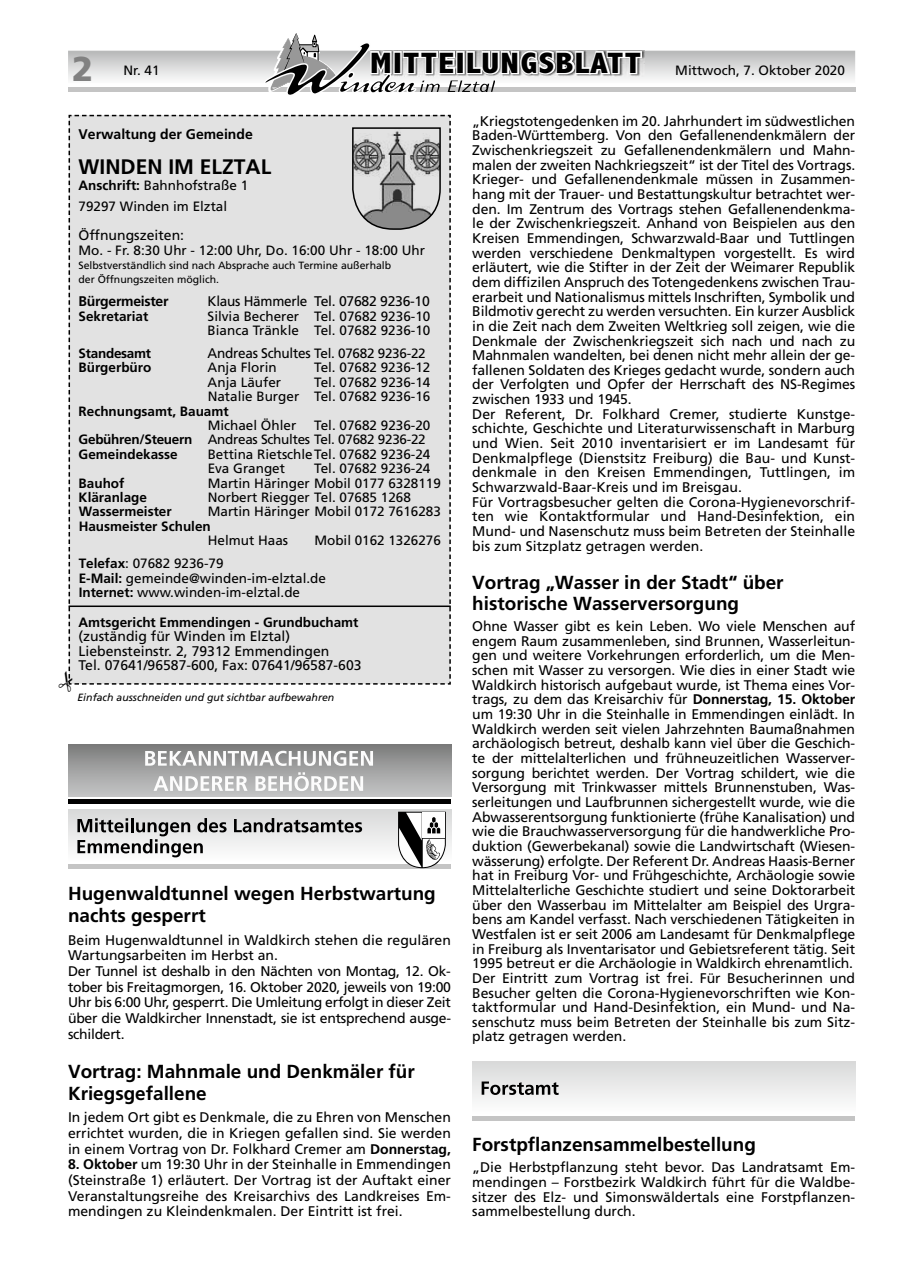
<style>
.page{position:relative;width:902px;height:1280px;background:#fff}
.page>*{position:absolute;margin:0;border:0;box-sizing:border-box;transform-origin:0 0}
.t1{font:900 34.5px "Frutiger";color:#818181}
.t2{font:700 21px "Frutiger";color:#000}
.t3{font:700 18.9px/22.2px "Frutiger";color:#000}
.t4{font:13.95px/14.7px "Frutiger";letter-spacing:-.01em;color:#000}
.t5{font:700 13.95px "Frutiger";color:#000}
.t6{font:700 13.95px "Frutiger";letter-spacing:-.02em;color:#000}
.t7{font:13.5px/14.4px "Frutiger";color:#000}
.t8{font:700 13.5px "Frutiger";color:#000}
.t9{font:13.5px/14.4px "Frutiger";letter-spacing:-.02em;color:#000}
.t10{font:700 13.5px "Frutiger";letter-spacing:-.02em;color:#000}
.t11{font:10.5px/14.4px "Frutiger";color:#000}
.t12{font:italic 10.5px "Frutiger";color:#000}
.s1{font-family:"Abadi";font-weight:800;font-stretch:condensed;font-size:29.7px}
.s2{font-weight:700}
.s3{font-size:13.95px}
</style>
<div class="page">
<svg style="left:68px;top:33px;width:787px;height:62px"></svg>
<div style="left:472px;top:1061px;width:383px;height:52px;background:linear-gradient(to bottom,#d8d9d9,#fdfdfd)"></div>
<hr style="left:472px;top:1116px;width:383px;height:4px;background:#c4c4c4">
<svg style="left:481px;top:1081px;width:77px;height:14px"></svg>
<div style="left:68px;top:744px;width:383px;height:52px;background:linear-gradient(to bottom,#7c7c7c,#c4c5c5)"></div>
<hr style="left:68px;top:799px;width:383px;height:4px;background:#000">
<svg style="left:145px;top:751px;width:228px;height:15px"></svg>
<svg style="left:153px;top:776px;width:94px;height:15px"></svg>
<svg style="left:255px;top:772px;width:108px;height:19px"></svg>
<div style="left:68px;top:809px;width:383px;height:52px;background:linear-gradient(to bottom,#d6d7d7,#fdfdfd)"></div>
<hr style="left:68px;top:864px;width:383px;height:4px;background:#c4c4c4">
<svg style="left:398px;top:812px;width:48px;height:56px"></svg>
<svg style="left:234px;top:818px;width:128px;height:14px;background:#8d8d8d"></svg>
<svg style="left:77px;top:818px;width:149px;height:39px"></svg>
<div style="left:68px;top:115px;width:383px;height:570px;background:#e2e2e2"></div>
<p class="t7" style="left:370px;top:63px;width:476px"><span class="s1">MITTEILUNGSBLATT</span> Mittwoch, 7. Oktober 2020</p>
<p class="t4" style="left:472px;top:113px;width:384px">„Kriegstotengedenken im 20. Jahrhundert im südwestlichen Baden-Württemberg. Von den Gefallenendenkmälern der Zwischenkriegszeit zu Gefallenendenkmälern und Mahn&shy;malen der zweiten Nachkriegszeit“ ist der Titel des Vortrags.<br>Krieger- und Gefallenendenkmale müssen in Zusammen&shy;hang mit der Trauer- und Bestattungskultur betrachtet wer&shy;den. Im Zentrum des Vortrags stehen Gefallenendenkma&shy;le der Zwischenkriegszeit. Anhand von Beispielen aus den Kreisen Emmendingen, Schwarzwald-Baar und Tuttlingen werden verschiedene Denkmaltypen vorgestellt. Es wird erläutert, wie die Stifter in der Zeit der Weimarer Republik dem diffizilen Anspruch des Totengedenkens zwischen Trau&shy;erarbeit und Nationalismus mittels Inschriften, Symbolik und Bildmotiv gerecht zu werden versuchten. Ein kurzer Ausblick in die Zeit nach dem Zweiten Weltkrieg soll zeigen, wie die Denkmale der Zwischenkriegszeit sich nach und nach zu Mahnmalen wandelten, bei denen nicht mehr allein der ge&shy;fallenen Soldaten des Krieges gedacht wurde, sondern auch der Verfolgten und Opfer der Herrschaft des NS-Regimes zwischen 1933 und 1945.<br>Der Referent, Dr. Folkhard Cremer, studierte Kunstge&shy;schichte, Geschichte und Literaturwissenschaft in Marburg und Wien. Seit 2010 inventarisiert er im Landesamt für Denkmalpflege (Dienstsitz Freiburg) die Bau- und Kunst&shy;denkmale in den Kreisen Emmendingen, Tuttlingen, im Schwarzwald-Baar-Kreis und im Breisgau.<br>Für Vortragsbesucher gelten die Corona-Hygienevorschrif&shy;ten wie Kontaktformular und Hand-Desinfektion, ein Mund- und Nasenschutz muss beim Betreten der Steinhalle bis zum Sitzplatz getragen werden.</p>
<h3 class="t3" style="left:472px;top:571px;width:313px;line-height:21.3px">Vortrag „Wasser in der Stadt“ über historische Wasserversorgung</h3>
<p class="t4" style="left:472px;top:619px;width:384px">Ohne Wasser gibt es kein Leben. Wo viele Menschen auf engem Raum zusammenleben, sind Brunnen, Wasserleitun&shy;gen und weitere Vorkehrungen erforderlich, um die Men&shy;schen mit Wasser zu versorgen. Wie dies in einer Stadt wie Waldkirch historisch aufgebaut wurde, ist Thema eines Vor&shy;trags, zu dem das Kreisarchiv für <span class="s2">Donnerstag, 15. Oktober </span>um 19:30 Uhr in die Steinhalle in Emmendingen einlädt. In Waldkirch werden seit vielen Jahrzehnten Baumaßnahmen archäologisch betreut, deshalb kann viel über die Geschich&shy;te der mittelalterlichen und frühneuzeitlichen Wasserver&shy;sorgung berichtet werden. Der Vortrag schildert, wie die Versorgung mit Trinkwasser mittels Brunnenstuben, Was&shy;serleitungen und Laufbrunnen sichergestellt wurde, wie die Abwasserentsorgung funktionierte (frühe Kanalisation) und wie die Brauchwasserversorgung für die handwerkliche Pro&shy;duktion (Gewerbekanal) sowie die Landwirtschaft (Wiesen&shy;wässerung) erfolgte. Der Referent Dr. Andreas Haasis-Berner hat in Freiburg Vor- und Frühgeschichte, Archäologie sowie Mittelalterliche Geschichte studiert und seine Doktorarbeit über den Wasserbau im Mittelalter am Beispiel des Urgra&shy;bens am Kandel verfasst. Nach verschiedenen Tätigkeiten in Westfalen ist er seit 2006 am Landesamt für Denkmalpflege in Freiburg als Inventarisator und Gebietsreferent tätig. Seit 1995 betreut er die Archäologie in Waldkirch ehrenamtlich.<br>Der Eintritt zum Vortrag ist frei. Für Besucherinnen und Besucher gelten die Corona-Hygienevorschriften wie Kon&shy;taktformular und Hand-Desinfektion, ein Mund- und Na&shy;senschutz muss beim Betreten der Steinhalle bis zum Sitz&shy;platz getragen werden.</p>
<h1 class="t1" style="left:72px;top:48px;width:23px">2</h1>
<p class="t7" style="left:123px;top:63px;width:38px">Nr. 41</p>
<p class="t5" style="left:78px;top:126px;width:176px">Verwaltung der Gemeinde</p>
<h2 class="t2" style="left:78px;top:154px;width:194px">WINDEN IM ELZTAL</h2>
<p class="t7" style="left:78px;top:174px;width:171px;line-height:21.6px"><span class="s2">Anschrift:</span> Bahnhofstraße 1<br>79297 Winden im Elztal</p>
<p class="t4" style="left:78px;top:228px;width:107px">Öffnungszeiten:</p>
<p class="t7" style="left:78px;top:243px;width:348px">Mo. - Fr. 8:30 Uhr - 12:00 Uhr, Do. 16:00 Uhr - 18:00 Uhr</p>
<p class="t11" style="left:78px;top:258px;width:314px">Selbstverständlich sind nach Absprache auch Termine außerhalb der Öffnungszeiten möglich.</p>
<p class="t6" style="left:78px;top:293px;width:91px">Bürgermeister</p>
<p class="t4" style="left:207px;top:294px;width:224px">Klaus Hämmerle Tel. 07682 9236-10</p>
<p class="t8" style="left:78px;top:308px;width:71px">Sekretariat</p>
<p class="t7" style="left:208px;top:309px;width:224px">Silvia Becherer Tel. 07682 9236-10<br>Bianca Tränkle Tel. 07682 9236-10</p>
<p class="t10" style="left:79px;top:345px;width:74px">Standesamt</p>
<p class="t9" style="left:207px;top:346px;width:219px"><span class="s3">Andreas Schultes</span> Tel. 07682 9236-22</p>
<p class="t8" style="left:79px;top:360px;width:74px">Bürgerbüro</p>
<p class="t7" style="left:208px;top:360px;width:71px">Anja Florin</p>
<p class="t7" style="left:314px;top:360px;width:118px">Tel. 07682 9236-12</p>
<p class="t7" style="left:208px;top:375px;width:75px">Anja Läufer</p>
<p class="t7" style="left:208px;top:375px;width:224px;text-align:right">Tel. 07682 9236-14<br>Natalie Burger Tel. 07682 9236-16</p>
<p class="t8" style="left:79px;top:403px;width:152px">Rechnungsamt, Bauamt</p>
<p class="t7" style="left:208px;top:418px;width:90px">Michael Öhler</p>
<p class="t9" style="left:79px;top:418px;width:353px;text-indent:235px">Tel. 07682 9236-20<br><span class="s2">Gebühren/Steuern</span> Andreas Schultes Tel. 07682 9236-22<br><span class="s2">Gemeindekasse</span></p>
<p class="t7" style="left:208px;top:447px;width:224px">Bettina RietschleTel. 07682 9236-24<br>Eva Granget</p>
<p class="t7" style="left:314px;top:461px;width:118px">Tel. 07682 9236-24</p>
<p class="t8" style="left:79px;top:475px;width:47px">Bauhof</p>
<p class="t7" style="left:208px;top:476px;width:235px">Martin Häringer Mobil 0177 6328119</p>
<p class="t8" style="left:79px;top:489px;width:70px">Kläranlage</p>
<p class="t7" style="left:208px;top:490px;width:205px">Norbert Riegger Tel. 07685 1268</p>
<p class="t8" style="left:79px;top:504px;width:95px">Wassermeister</p>
<p class="t7" style="left:208px;top:504px;width:235px">Martin Häringer Mobil 0172 7616283</p>
<p class="t8" style="left:79px;top:518px;width:134px">Hausmeister Schulen</p>
<p class="t7" style="left:208px;top:533px;width:82px">Helmut Haas</p>
<p class="t7" style="left:314px;top:533px;width:128px">Mobil 0162 1326276</p>
<p class="t7" style="left:79px;top:556px;width:249px"><span class="s2">Telefax</span>: 07682 9236-79<br><span class="s2">E-Mail:</span> gemeinde@winden-im-elztal.de<br><span class="s2">Internet:</span> www.winden-im-elztal.de</p>
<p class="t8" style="left:78px;top:614px;width:281px">Amtsgericht Emmendingen - Grundbuchamt</p>
<p class="t4" style="left:78px;top:629px;width:284px">(zuständig für Winden im Elztal)<br>Liebensteinstr. 2, 79312 Emmendingen<br>Tel. 07641/96587-600, Fax: 07641/96587-603</p>
<p class="t12" style="left:77px;top:691px;width:258px">Einfach ausschneiden und gut sichtbar aufbewahren</p>
<h3 class="t3" style="left:68px;top:882px;width:369px">Hugenwaldtunnel wegen Herbstwartung nachts gesperrt</h3>
<p class="t4" style="left:68px;top:932px;width:384px;line-height:15.6px">Beim Hugenwaldtunnel in Waldkirch stehen die regulären Wartungsarbeiten im Herbst an.<br>Der Tunnel ist deshalb in den Nächten von Montag, 12. Ok&shy;tober bis Freitagmorgen, 16. Oktober 2020, jeweils von 19:00<br>Uhr bis 6:00 Uhr, gesperrt. Die Umleitung erfolgt in dieser Zeit über die Waldkircher Innenstadt, sie ist entsprechend ausge&shy;schildert.</p>
<h3 class="t3" style="left:68px;top:1060px;width:348px">Vortrag: Mahnmale und Denkmäler für<br>Kriegsgefallene</h3>
<p class="t4" style="left:68px;top:1109px;width:384px;line-height:15.6px;text-align:justify">In jedem Ort gibt es Denkmale, die zu Ehren von Menschen errichtet wurden, die in Kriegen gefallen sind. Sie werden in einem Vortrag von Dr. Folkhard Cremer am <span class="s2">Donnerstag,</span></p>
<p class="t4" style="left:68px;top:1156px;width:384px;line-height:15.6px;text-align:justify"><span class="s2">8. Oktober</span> um 19:30 Uhr in der Steinhalle in Emmendingen (Steinstraße 1) erläutert. Der Vortrag ist der Auftakt einer Veranstaltungsreihe des Kreisarchivs des Landkreises Em&shy;mendingen zu Kleindenkmalen. Der Eintritt ist frei.</p>
<h3 class="t3" style="left:472px;top:1133px;width:285px">Forstpflanzensammelbestellung</h3>
<p class="t4" style="left:472px;top:1160px;width:384px;text-align:justify">„Die Herbstpflanzung steht bevor. Das Landratsamt Em&shy;mendingen – Forstbezirk Waldkirch führt für die Waldbe&shy;sitzer des Elz- und Simonswäldertals eine Forstpflanzen&shy;sammelbestellung durch.</p>
</div>
